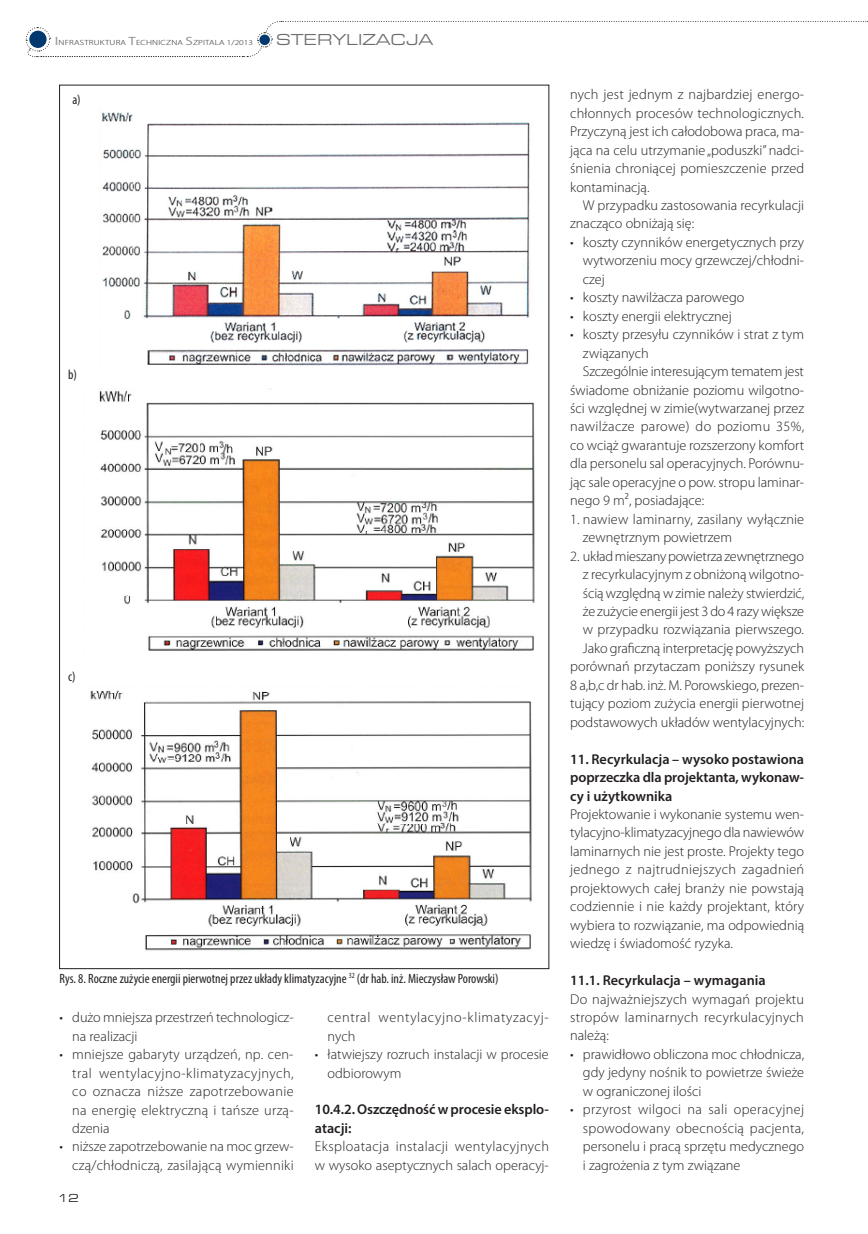
<style>
.page{position:relative;width:868px;height:1234px;background:#fff}
.page>*{position:absolute;margin:0;border:0;box-sizing:border-box;transform-origin:0 0}
.t1{font:expanded 16.5px "Eurostile TCE";color:#6c6d70}
.t2{font:300 14.25px/18.5px "Myriad Pro";color:#231f20;text-align:justify}
.t3{font:600 14.25px/18.5px "Myriad Pro";letter-spacing:-.005em;color:#231f20;text-align:justify}
.t4{font:300 14.25px/18.5px "Myriad Pro";letter-spacing:.02em;color:#231f20}
.t5{font:300 14.25px/18.5px "Myriad Pro";letter-spacing:.045em;color:#231f20}
.t6{font:300 14.25px "Myriad Pro";letter-spacing:.025em;color:#231f20}
.t7{font:condensed 13.5px "Myriad Pro";color:#231f20}
.t8{font:expanded 12px "Eurostile TCE";color:#231f20}
.t9{font:300 7.5px "Myriad Pro";letter-spacing:.02em;color:#231f20;scale:1.25 1}
.s1{font-weight:400;font-size:12px;color:#939598}
</style>
<div class="page">
<svg style="left:25px;top:21px;width:843px;height:36px"></svg>
<img style="left:99px;top:390px;width:436px;height:261px">
<img style="left:90px;top:690px;width:442px;height:261px">
<img style="left:102px;top:112px;width:428px;height:254px">
<p class="t9" style="left:55px;top:38px;width:160px"><span class="s1">I</span>nfrastruktura <span class="s1">t</span>echniczna <span class="s1">s</span>zpitala 1/2013</p>
<p class="t1" style="left:276px;top:31px;width:158px">STERYLIZACJA</p>
<p class="t7" style="left:72px;top:91px;width:10px">a)</p>
<p class="t7" style="left:68px;top:366px;width:10px">b)</p>
<p class="t7" style="left:68px;top:668px;width:9px">c)</p>
<p class="t7" style="left:60px;top:970px;width:440px">Rys. 8. Roczne zużycie energii pierwotnej przez układy klimatyzacyjne <sup>32</sup> (dr hab. inż. Mieczysław Porowski)</p>
<p class="t2" style="left:72px;top:1008px;width:223px;text-indent:-13px">• dużo mniejsza przestrzeń technologicz&shy;na realizacji</p>
<p class="t2" style="left:72px;top:1045px;width:223px;text-indent:-13px">• mniejsze gabaryty urządzeń, np. cen&shy;tral wentylacyjno-klimatyzacyjnych, co oznacza niższe zapotrzebowanie na energię elektryczną i tańsze urzą&shy;dzenia</p>
<p class="t2" style="left:60px;top:1137px;width:235px;text-align:right">• niższe zapotrzebowanie na moc grzew&shy;czą/chłodniczą, zasilającą wymienniki</p>
<p class="t8" style="left:57px;top:1191px;width:23px">12</p>
<p class="t5" style="left:327px;top:1008px;width:223px">central wentylacyjno-klimatyzacyj&shy;nych</p>
<p class="t2" style="left:327px;top:1045px;width:223px;text-indent:-13px">• łatwiejszy rozruch instalacji w procesie odbiorowym</p>
<p class="t3" style="left:315px;top:1099px;width:235px">10.4.2. Oszczędność w procesie eksplo&shy;atacji:</p>
<p class="t4" style="left:315px;top:1137px;width:235px">Eksploatacja instalacji wentylacyjnych w wysoko aseptycznych salach operacyj-</p>
<p class="t2" style="left:570px;top:85px;width:235px">nych jest jednym z najbardziej energo&shy;chłonnych procesów technologicznych.<br>Przyczyną jest ich całodobowa praca, ma&shy;jąca na celu utrzymanie „poduszki” nadci&shy;śnienia chroniącej pomieszczenie przed kontaminacją.</p>
<p class="t2" style="left:570px;top:196px;width:235px;text-indent:13px">W przypadku zastosowania recyrkulacji znacząco obniżają się:</p>
<p class="t2" style="left:583px;top:233px;width:223px;text-indent:-13px">• koszty czynników energetycznych przy wytworzeniu mocy grzewczej/chłodni&shy;czej</p>
<p class="t2" style="left:570px;top:288px;width:176px">• koszty nawilżacza parowego</p>
<p class="t2" style="left:570px;top:307px;width:163px">• koszty energii elektrycznej</p>
<p class="t2" style="left:570px;top:325px;width:235px">• koszty przesyłu czynników i strat z tym</p>
<p class="t2" style="left:583px;top:344px;width:67px">związanych</p>
<p class="t2" style="left:583px;top:362px;width:222px">Szczególnie interesującym tematem jest</p>
<p class="t2" style="left:570px;top:381px;width:235px">świadome obniżanie poziomu wilgotno-</p>
<p class="t2" style="left:570px;top:399px;width:235px">ści względnej w zimie(wytwarzanej przez</p>
<p class="t6" style="left:570px;top:419px;width:235px">nawilżacze parowe) do poziomu 35%,</p>
<p class="t2" style="left:570px;top:436px;width:235px">co wciąż gwarantuje rozszerzony komfort</p>
<p class="t2" style="left:570px;top:454px;width:235px">dla personelu sal operacyjnych. Porównu-</p>
<p class="t2" style="left:570px;top:473px;width:235px">jąc sale operacyjne o pow. stropu laminar-</p>
<p class="t2" style="left:570px;top:491px;width:136px">nego 9 m², posiadające:</p>
<p class="t2" style="left:583px;top:510px;width:223px;text-indent:-13px">1. nawiew laminarny, zasilany wyłącznie zewnętrznym powietrzem</p>
<p class="t2" style="left:570px;top:546px;width:235px;text-align:right">2. układ mieszany powietrza zewnętrznego z recyrkulacyjnym z obniżoną wilgotno&shy;ścią względną w zimie należy stwierdzić, że zużycie energii jest 3 do 4 razy większe w przypadku rozwiązania pierwszego.<br>Jako graficzną interpretację powyższych porównań przytaczam poniższy rysunek 8 a,b,c dr hab. inż. M. Porowskiego, prezen&shy;tujący poziom zużycia energii pierwotnej podstawowych układów wentylacyjnych:</p>
<p class="t3" style="left:570px;top:749px;width:235px">11. Recyrkulacja – wysoko postawiona poprzeczka dla projektanta, wykonaw&shy;cy i użytkownika</p>
<p class="t2" style="left:570px;top:805px;width:235px">Projektowanie i wykonanie systemu wen&shy;tylacyjno-klimatyzacyjnego dla nawiewów laminarnych nie jest proste. Projekty tego jednego z najtrudniejszych zagadnień projektowych całej branży nie powstają codziennie i nie każdy projektant, który wybiera to rozwiązanie, ma odpowiednią wiedzę i świadomość ryzyka.</p>
<p class="t3" style="left:570px;top:970px;width:197px">11.1. Recyrkulacja – wymagania</p>
<p class="t2" style="left:570px;top:989px;width:235px">Do najważniejszych wymagań projektu stropów laminarnych recyrkulacyjnych należą:</p>
<p class="t2" style="left:583px;top:1044px;width:223px;text-indent:-13px">• prawidłowo obliczona moc chłodnicza, gdy jedyny nośnik to powietrze świeże w ograniczonej ilości</p>
<p class="t2" style="left:583px;top:1100px;width:223px;text-indent:-13px">• przyrost wilgoci na sali operacyjnej spowodowany obecnością pacjenta, personelu i pracą sprzętu medycznego i zagrożenia z tym związane</p>
</div>
